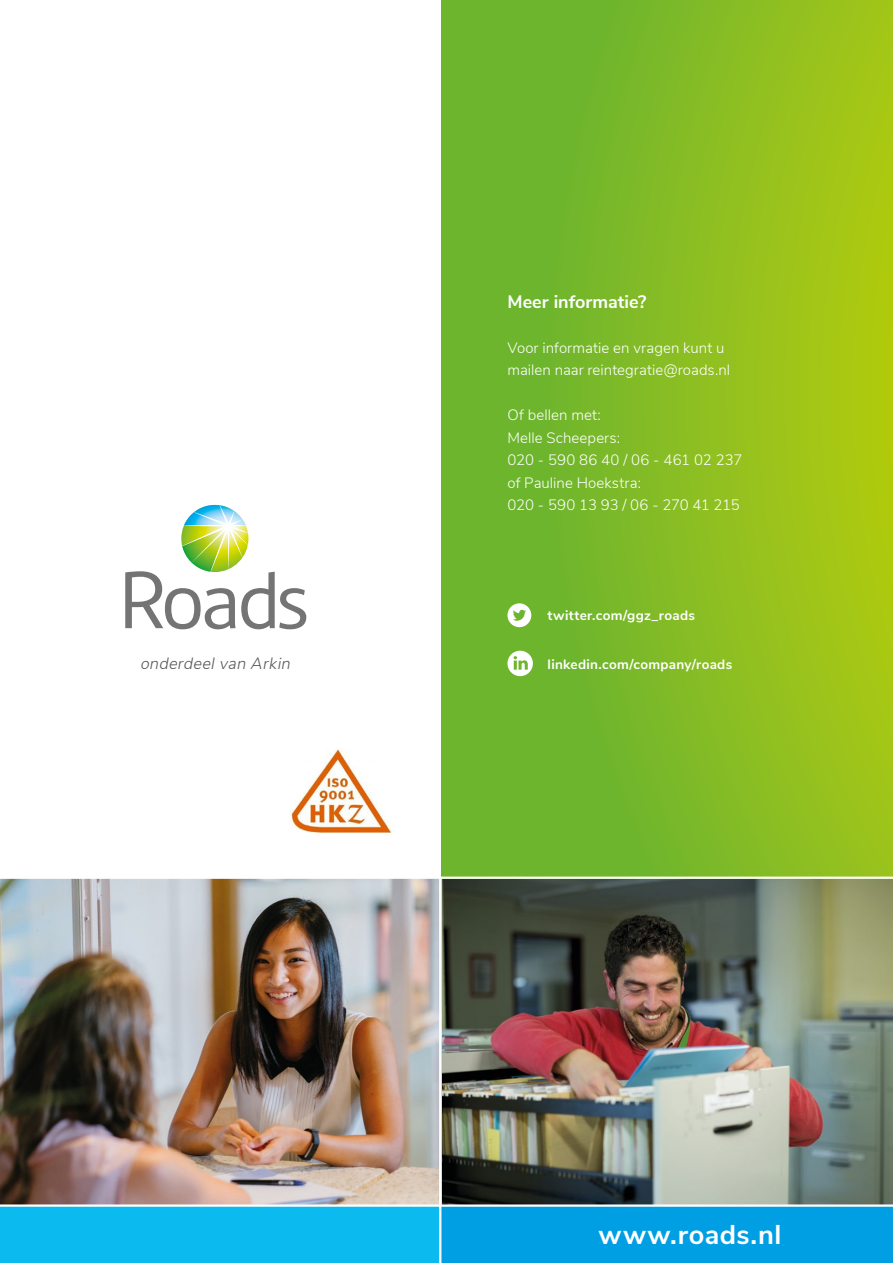
<style>
.page{position:relative;width:893px;height:1263px;background:#fff}
.page>*{position:absolute;margin:0;border:0;box-sizing:border-box;transform-origin:0 0}
.t1{font:700 27.15px "Nunito Sans";letter-spacing:.02em;color:#fff}
.t2{font:700 18px "Nunito Sans";color:#fff}
.t3{font:italic 300 16.35px "Nunito Sans";color:#575756}
.t4{font:300 15px/22.5px "Nunito Sans";letter-spacing:.005em;color:#fff}
.t5{font:700 13.5px "Nunito Sans";letter-spacing:.02em;color:#fff}
</style>
<div class="page">
<img style="left:0;top:879px;width:893px;height:325px">
<div style="left:441px;top:0;width:452px;height:878px;background:linear-gradient(to right,#61b133,#a7c716)"></div>
<svg style="left:125px;top:505px;width:181px;height:124px"></svg>
<svg style="left:507px;top:603px;width:24px;height:24px"></svg>
<svg style="left:507px;top:651px;width:26px;height:25px"></svg>
<div style="left:441px;top:1205px;width:452px;height:58px;background:#009fe3"></div>
<div style="left:0;top:1205px;width:441px;height:58px;background:#0bbbef"></div>
<img style="left:291px;top:749px;width:101px;height:83px">
<hr style="left:0;top:876px;width:893px;height:3px;background:#fff">
<hr style="left:0;top:1204px;width:893px;height:3px;background:#fff">
<hr style="left:439px;top:879px;width:2px;height:384px;background:#fff">
<p class="t2" style="left:507px;top:288px;width:140px">Meer informatie?</p>
<p class="t4" style="left:507px;top:335px;width:224px">Voor informatie en vragen kunt u mailen naar reintegratie@roads.nl</p>
<p class="t4" style="left:507px;top:403px;width:236px">Of bellen met:<br>Melle Scheepers:<br>020 - 590 86 40 / 06 - 461 02 237 of Pauline Hoekstra:<br>020 - 590 13 93 / 06 - 270 41 215</p>
<p class="t5" style="left:548px;top:606px;width:149px">twitter.com/ggz_roads</p>
<p class="t3" style="left:140px;top:652px;width:155px">onderdeelvan Arkin</p>
<p class="t5" style="left:548px;top:654px;width:186px">linkedin.com/company/roads</p>
<h1 class="t1" style="left:598px;top:1215px;width:184px">www.roads.nl</h1>
</div>
